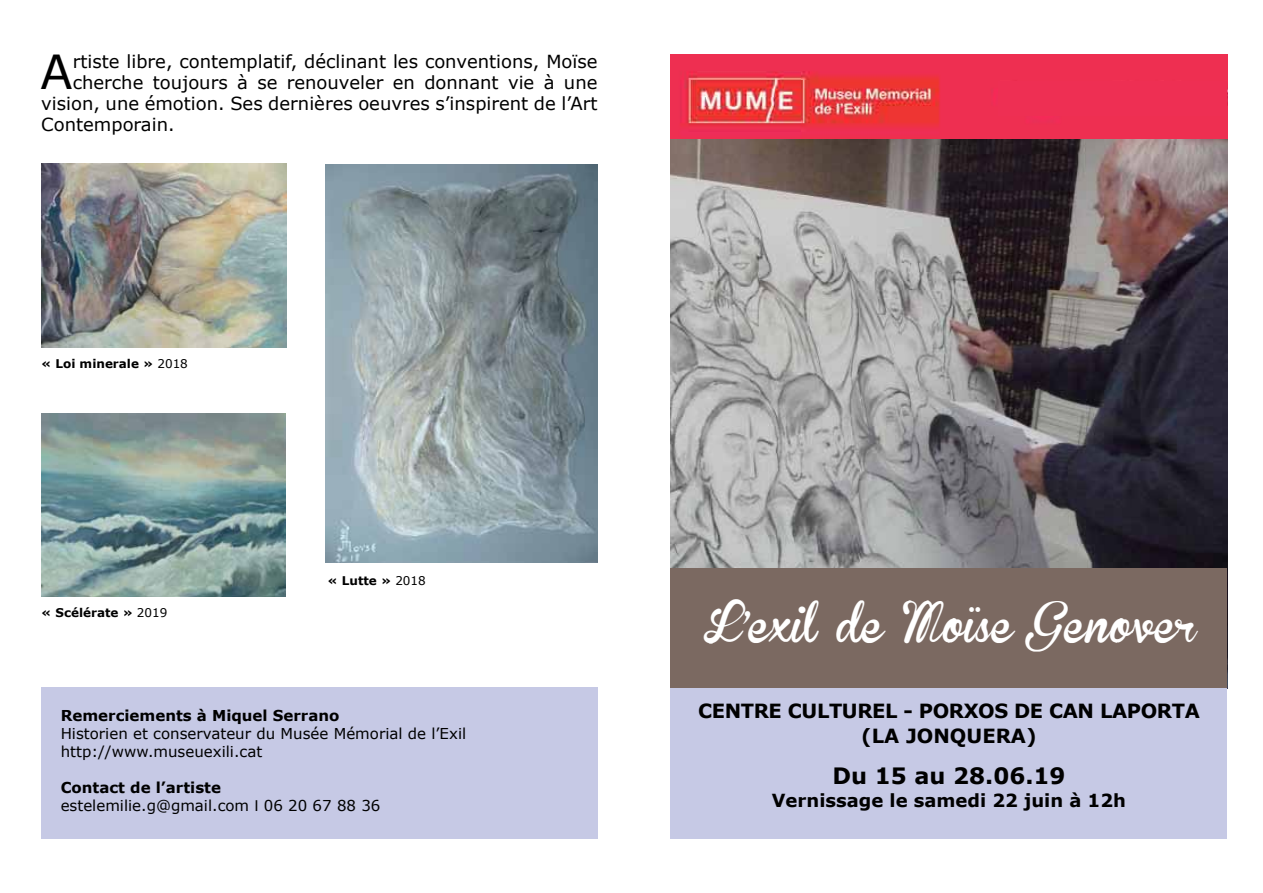
<style>
.page{position:relative;width:1263px;height:893px;background:#fff}
.page>*{position:absolute;margin:0;border:0;box-sizing:border-box;transform-origin:0 0}
.t1{font:46.95px "Verdana";color:#000}
.t2{font:39px "Brannboll Fet";color:#fff}
.t3{font:700 22.5px "Verdana";color:#000}
.t4{font:700 19.5px/25.2px "Verdana";letter-spacing:-.02em;color:#000;text-align:center}
.t5{font:18px "Verdana";color:#000}
.t6{font:700 18px "Verdana";color:#000}
.t7{font:15px/18px "Verdana";color:#000}
.t8{font:700 15px "Verdana";color:#000}
.t9{font:700 12px "Verdana";color:#000}
.s1{font-weight:400}
.s2{font-weight:700}
.s3{font-family:"Arial"}
</style>
<div class="page">
<img style="left:671px;top:54px;width:556px;height:515px">
<div style="left:998px;top:82px;width:229px;height:34px;background:#ee2f53"></div>
<div style="left:671px;top:688px;width:556px;height:151px;background:#c6c9e5"></div>
<div style="left:41px;top:688px;width:556px;height:151px;background:#c6c9e5"></div>
<div style="left:671px;top:569px;width:556px;height:119px;background:#7b6961"></div>
<img style="left:41px;top:164px;width:246px;height:184px">
<img style="left:41px;top:413px;width:244px;height:183px">
<img style="left:325px;top:164px;width:272px;height:399px">
<h1 class="t1" style="left:41px;top:42px;width:34px">A</h1>
<p class="t5" style="left:73px;top:50px;width:526px">rtiste libre, contemplatif, déclinant les conventions, Moïse</p>
<p class="t5" style="left:73px;top:71px;width:526px">cherche toujours à se renouveler en donnant vie à une</p>
<p class="t5" style="left:41px;top:92px;width:558px">vision, une émotion. Ses dernières oeuvres s’inspirent de l’Art</p>
<p class="t5" style="left:41px;top:113px;width:135px">Contemporain.</p>
<p class="t9" style="left:41px;top:356px;width:148px">« Loi minerale » <span class="s1">2018</span></p>
<p class="t9" style="left:41px;top:605px;width:128px">« Scélérate » <span class="s1">2019</span></p>
<p class="t9" style="left:328px;top:573px;width:100px">« Lutte » <span class="s1">2018</span></p>
<p class="t8" style="left:61px;top:705px;width:280px">Remerciements à Miquel Serrano</p>
<p class="t7" style="left:61px;top:724px;width:407px">Historien et conservateur du Musée Mémorial de l’Exil http://www.museuexili.cat</p>
<p class="t7" style="left:61px;top:778px;width:321px"><span class="s2">Contact de l’artiste </span>estelemilie.g@gmail.com <span class="s3">I</span> 06 20 67 88 36</p>
<h2 class="t2" style="left:704px;top:604px;width:495px">L’exil de Moïse Genover</h2>
<p class="t4" style="left:698px;top:698px;width:503px">Centre Culturel - Porxos de Can Laporta (La Jonquera)</p>
<p class="t3" style="left:832px;top:761px;width:235px">Du 15 au 28.06.19</p>
<p class="t6" style="left:772px;top:788px;width:356px">Vernissage le samedi 22 juin à 12h</p>
</div>
